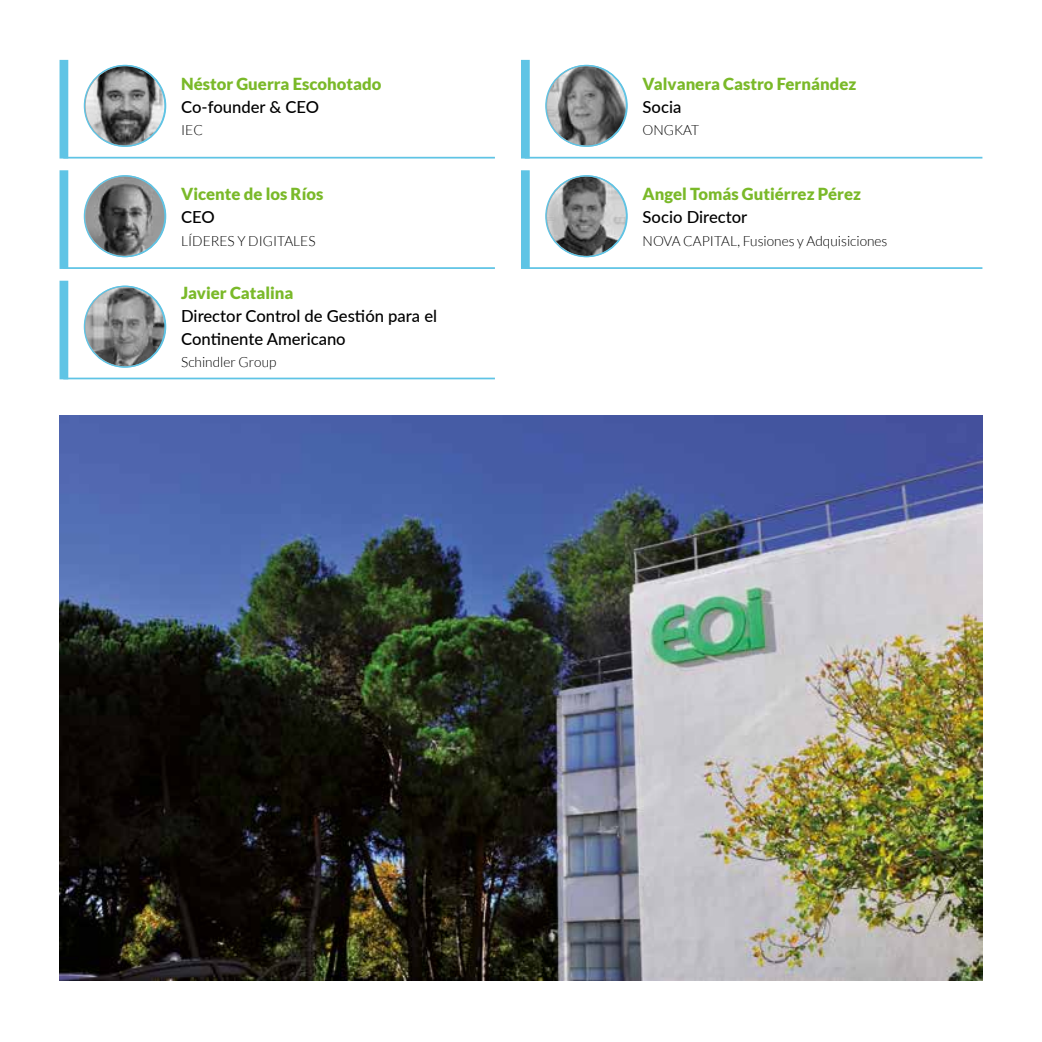
<style>
.page{position:relative;width:1042px;height:1042px;background:#fff}
.page>*{position:absolute;margin:0;border:0;box-sizing:border-box;transform-origin:0 0}
.t1{font:900 16.62px "Lato";color:#7ab929}
.t2{font:500 16.62px/22.8px "Lato";color:#000}
.t3{font:300 14px "Lato";color:#000}
</style>
<div class="page">
<hr style="left:63px;top:157px;width:432px;height:2px;background:#5fc4e5">
<div style="left:60px;top:60px;width:8px;height:99px;background:#5fc4e5"></div>
<svg style="left:84px;top:66px;width:81px;height:80px;background:#838687"></svg>
<div style="left:84px;top:65px;width:82px;height:82px;border:1px solid #5fc4e5;border-radius:50%"></div>
<hr style="left:63px;top:267px;width:432px;height:2px;background:#5fc4e5">
<div style="left:60px;top:170px;width:8px;height:99px;background:#5fc4e5"></div>
<svg style="left:84px;top:176px;width:81px;height:80px;background:#737677"></svg>
<div style="left:84px;top:175px;width:82px;height:82px;border:1px solid #5fc4e5;border-radius:50%"></div>
<hr style="left:525px;top:157px;width:457px;height:2px;background:#5fc4e5">
<div style="left:521px;top:60px;width:9px;height:99px;background:#5fc4e5"></div>
<svg style="left:546px;top:66px;width:80px;height:80px;background:#7b7c7d"></svg>
<div style="left:545px;top:65px;width:82px;height:82px;border:1px solid #5fc4e5;border-radius:50%"></div>
<hr style="left:525px;top:267px;width:457px;height:2px;background:#5fc4e5">
<div style="left:521px;top:170px;width:9px;height:99px;background:#5fc4e5"></div>
<svg style="left:546px;top:176px;width:80px;height:80px;background:#848586"></svg>
<div style="left:545px;top:175px;width:82px;height:82px;border:1px solid #5fc4e5;border-radius:50%"></div>
<hr style="left:63px;top:378px;width:432px;height:1px;background:#5fc4e5">
<div style="left:60px;top:281px;width:8px;height:98px;background:#5fc4e5"></div>
<svg style="left:84px;top:286px;width:81px;height:81px;background:#85898a"></svg>
<div style="left:84px;top:286px;width:82px;height:82px;border:1px solid #5fc4e5;border-radius:50%"></div>
<img style="left:60px;top:415px;width:922px;height:565px">
<p class="t1" style="left:181px;top:74px;width:202px">Néstor Guerra Escohotado</p>
<p class="t2" style="left:181px;top:94px;width:140px">Co-founder &amp; CEO</p>
<p class="t3" style="left:181px;top:123px;width:23px">IEC</p>
<p class="t1" style="left:181px;top:184px;width:144px">Vicente de los Ríos</p>
<p class="t2" style="left:181px;top:205px;width:35px">CEO</p>
<p class="t3" style="left:181px;top:233px;width:136px">LÍDERES Y DIGITALES</p>
<p class="t1" style="left:181px;top:283px;width:114px">Javier Catalina</p>
<p class="t2" style="left:181px;top:304px;width:257px">Director Control de Gestión para el<br>Continente Americano</p>
<p class="t3" style="left:181px;top:355px;width:97px">Schindler Group</p>
<p class="t1" style="left:642px;top:74px;width:215px">Valvanera Castro Fernández</p>
<p class="t2" style="left:642px;top:94px;width:40px">Socia</p>
<p class="t3" style="left:642px;top:123px;width:58px">ONGKAT</p>
<p class="t1" style="left:642px;top:184px;width:220px">Angel Tomás Gutiérrez Pérez</p>
<p class="t2" style="left:642px;top:205px;width:106px">Socio Director</p>
<p class="t3" style="left:642px;top:233px;width:246px">NOVA CAPITAL, Fusiones y Adquisiciones</p>
</div>
